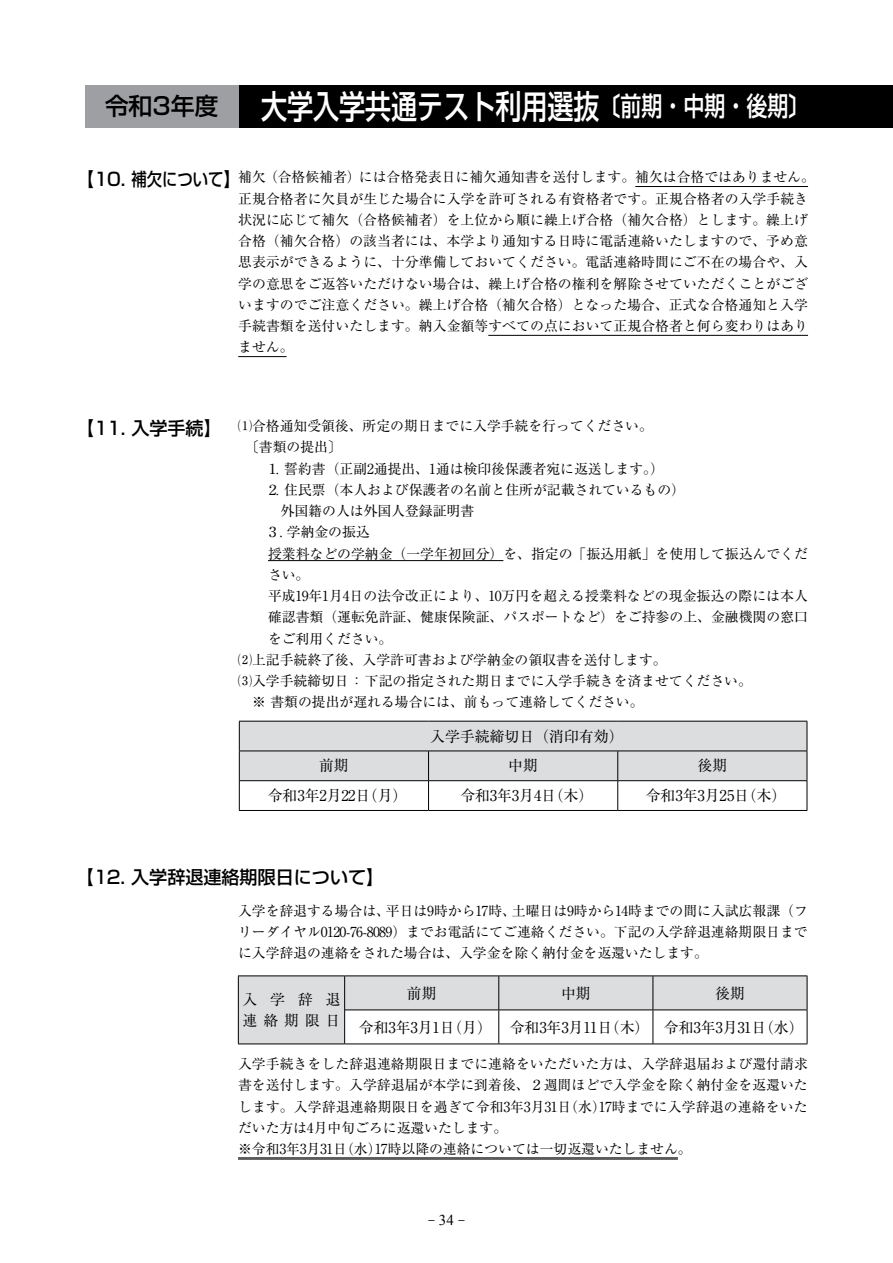
<style>
.page{position:relative;width:893px;height:1263px;background:#fff}
.page>*{position:absolute;margin:0;border:0;box-sizing:border-box;transform-origin:0 0}
.t1{font:500 33px "Shin Go Pro";color:#fff;scale:.79 1}
.t2{font:500 23.85px "Shin Go Pro";color:#000}
.t3{font:500 18px "Shin Go Pro";color:#000}
.t4{font:15px "Ryumin Pro";color:#000}
.t5{font:14.85px "Ryumin Pro";letter-spacing:-.01em;color:#000}
.t6{font:14.85px/21.3px "Ryumin Pro";letter-spacing:.395em;color:#000}
.t7{font:13.8px/21.3px "Ryumin Pro";color:#000}
.s1{font-size:26.55px}
.s2{font-family:"Shin Go Pro";font-weight:500;font-size:18px}
.s3{font-family:"Times New Roman"}
</style>
<div class="page">
<hr style="left:635px;top:186px;width:173px;height:1px;background:#000">
<hr style="left:488px;top:335px;width:320px;height:1px;background:#000">
<hr style="left:238px;top:356px;width:49px;height:1px;background:#000">
<hr style="left:268px;top:560px;width:235px;height:1px;background:#000">
<svg style="left:239px;top:721px;width:569px;height:89px"></svg>
<hr style="left:239px;top:810px;width:190px;height:1px;background:#000">
<hr style="left:429px;top:810px;width:189px;height:1px;background:#000">
<hr style="left:618px;top:810px;width:189px;height:1px;background:#000">
<hr style="left:238px;top:1157px;width:440px;height:1px;background:#000">
<hr style="left:238px;top:1159px;width:440px;height:1px;background:#000">
<svg style="left:239px;top:976px;width:568px;height:67px"></svg>
<hr style="left:344px;top:976px;width:1px;height:34px;background:#000">
<hr style="left:499px;top:976px;width:1px;height:33px;background:#000">
<hr style="left:653px;top:976px;width:1px;height:33px;background:#000">
<hr style="left:344px;top:1010px;width:1px;height:33px;background:#000">
<hr style="left:499px;top:1010px;width:1px;height:33px;background:#000">
<hr style="left:653px;top:1010px;width:1px;height:33px;background:#000">
<hr style="left:238px;top:975px;width:107px;height:1px;background:#000">
<hr style="left:238px;top:976px;width:1px;height:34px;background:#000">
<hr style="left:345px;top:975px;width:154px;height:1px;background:#000">
<hr style="left:499px;top:975px;width:154px;height:1px;background:#000">
<hr style="left:653px;top:975px;width:154px;height:1px;background:#000">
<hr style="left:807px;top:976px;width:1px;height:33px;background:#000">
<hr style="left:238px;top:1010px;width:1px;height:33px;background:#000">
<hr style="left:345px;top:1009px;width:154px;height:1px;background:#000">
<hr style="left:499px;top:1009px;width:154px;height:1px;background:#000">
<hr style="left:653px;top:1009px;width:154px;height:1px;background:#000">
<hr style="left:807px;top:1010px;width:1px;height:33px;background:#000">
<hr style="left:238px;top:1043px;width:107px;height:1px;background:#000">
<hr style="left:345px;top:1043px;width:154px;height:1px;background:#000">
<hr style="left:499px;top:1043px;width:154px;height:1px;background:#000">
<hr style="left:653px;top:1043px;width:154px;height:1px;background:#000">
<div style="left:85px;top:85px;width:808px;height:43px;background:#000"></div>
<div style="left:85px;top:85px;width:153px;height:43px;background:#9d9fa2"></div>
<h2 class="t2" style="left:105px;top:87px;width:115px">令和3年度</h2>
<h1 class="t1" style="left:261px;top:79px;width:696px">大学入学共通テスト利用選抜<span class="s1">〔前期・中期・後期〕</span></h1>
<p class="t7" style="left:238px;top:165px;width:578px;text-indent:-162px"><span class="s2">【10. 補欠について】</span>補欠（合格候補者）には合格発表日に補欠通知書を送付します。補欠は合格ではありません。正規合格者に欠員が生じた場合に入学を許可される有資格者です。正規合格者の入学手続き状況に応じて補欠（合格候補者）を上位から順に繰上げ合格（補欠合格）とします。繰上げ合格（補欠合格）の該当者には、本学より通知する日時に電話連絡いたしますので、予め意思表示ができるように、十分準備しておいてください。電話連絡時間にご不在の場合や、入学の意思をご返答いただけない場合は、繰上げ合格の権利を解除させていただくことがございますのでご注意ください。繰上げ合格（補欠合格）となった場合、正式な合格通知と入学手続書類を送付いたします。納入金額等すべての点において正規合格者と何ら変わりはありません。</p>
<p class="t7" style="left:76px;top:414px;width:578px"><span class="s2">【11. 入学手続】</span> ⑴合格通知受領後、所定の期日までに入学手続を行ってください。</p>
<p class="t7" style="left:238px;top:435px;width:105px">　〔書類の提出〕</p>
<p class="t7" style="left:238px;top:457px;width:427px">　　⒈ 誓約書（正副2通提出、1通は検印後保護者宛に返送します。）</p>
<p class="t7" style="left:238px;top:478px;width:448px">　　⒉ 住民票（本人および保護者の名前と住所が記載されているもの）</p>
<p class="t7" style="left:281px;top:499px;width:195px">外国籍の人は外国人登録証明書</p>
<p class="t7" style="left:238px;top:521px;width:133px">　　３. 学納金の振込</p>
<p class="t7" style="left:268px;top:542px;width:541px">授業料などの学納金（一学年初回分）を、指定の「振込用紙」を使用して振込んでくだ</p>
<p class="t7" style="left:268px;top:563px;width:57px">さい。　</p>
<p class="t7" style="left:268px;top:584px;width:541px">平成19年1月4日の法令改正により、10万円を超える授業料などの現金振込の際には本人</p>
<p class="t7" style="left:268px;top:606px;width:541px">確認書類（運転免許証、健康保険証、パスポートなど）をご持参の上、金融機関の窓口</p>
<p class="t7" style="left:268px;top:627px;width:126px">をご利用ください。</p>
<p class="t7" style="left:238px;top:648px;width:430px">⑵上記手続終了後、入学許可書および学納金の領収書を送付します。</p>
<p class="t7" style="left:238px;top:669px;width:515px">⑶入学手続締切日：下記の指定された期日までに入学手続きを済ませてください。</p>
<p class="t7" style="left:238px;top:691px;width:407px">　※ 書類の提出が遅れる場合には、前もって連絡してください。</p>
<p class="t5" style="left:430px;top:724px;width:195px">入学手続締切日（消印有効）</p>
<p class="t5" style="left:319px;top:754px;width:31px">前期</p>
<p class="t5" style="left:508px;top:754px;width:31px">中期</p>
<p class="t5" style="left:697px;top:754px;width:31px">後期</p>
<p class="t5" style="left:268px;top:784px;width:134px">令和3年2月22日(月)</p>
<p class="t5" style="left:460px;top:784px;width:127px">令和3年3月4日(木)</p>
<p class="t5" style="left:646px;top:784px;width:135px">令和3年3月25日(木)</p>
<h3 class="t3" style="left:76px;top:863px;width:310px">【12. 入学辞退連絡期限日について】</h3>
<p class="t7" style="left:238px;top:899px;width:571px;text-align:justify">入学を辞退する場合は、平日は9時から17時、土曜日は9時から14時までの間に入試広報課（フリーダイヤル0120-76-8089）までお電話にてご連絡ください。下記の入学辞退連絡期限日までに入学辞退の連絡をされた場合は、入学金を除く納付金を返還いたします。</p>
<p class="t6" style="left:243px;top:988px;width:99px">入学辞退連絡期限日</p>
<p class="t5" style="left:407px;top:981px;width:31px">前期</p>
<p class="t5" style="left:561px;top:981px;width:31px">中期</p>
<p class="t5" style="left:715px;top:981px;width:31px">後期</p>
<p class="t5" style="left:359px;top:1015px;width:127px">令和3年3月1日(月)</p>
<p class="t5" style="left:510px;top:1015px;width:134px">令和3年3月11日(木)</p>
<p class="t5" style="left:664px;top:1015px;width:134px">令和3年3月31日(水)</p>
<p class="t7" style="left:238px;top:1052px;width:571px">入学手続きをした辞退連絡期限日までに連絡をいただいた方は、入学辞退届および還付請求書を送付します。入学辞退届が本学に到着後、２週間ほどで入学金を除く納付金を返還いたします。入学辞退連絡期限日を過ぎて令和3年3月31日(水)17時までに入学辞退の連絡をいただいた方は4月中旬ごろに返還いたします。<br>※令和3年3月31日(水)17時以降の連絡については一切返還いたしません。</p>
<p class="t4" style="left:428px;top:1209px;width:39px">- <span class="s3">34</span> -</p>
</div>
